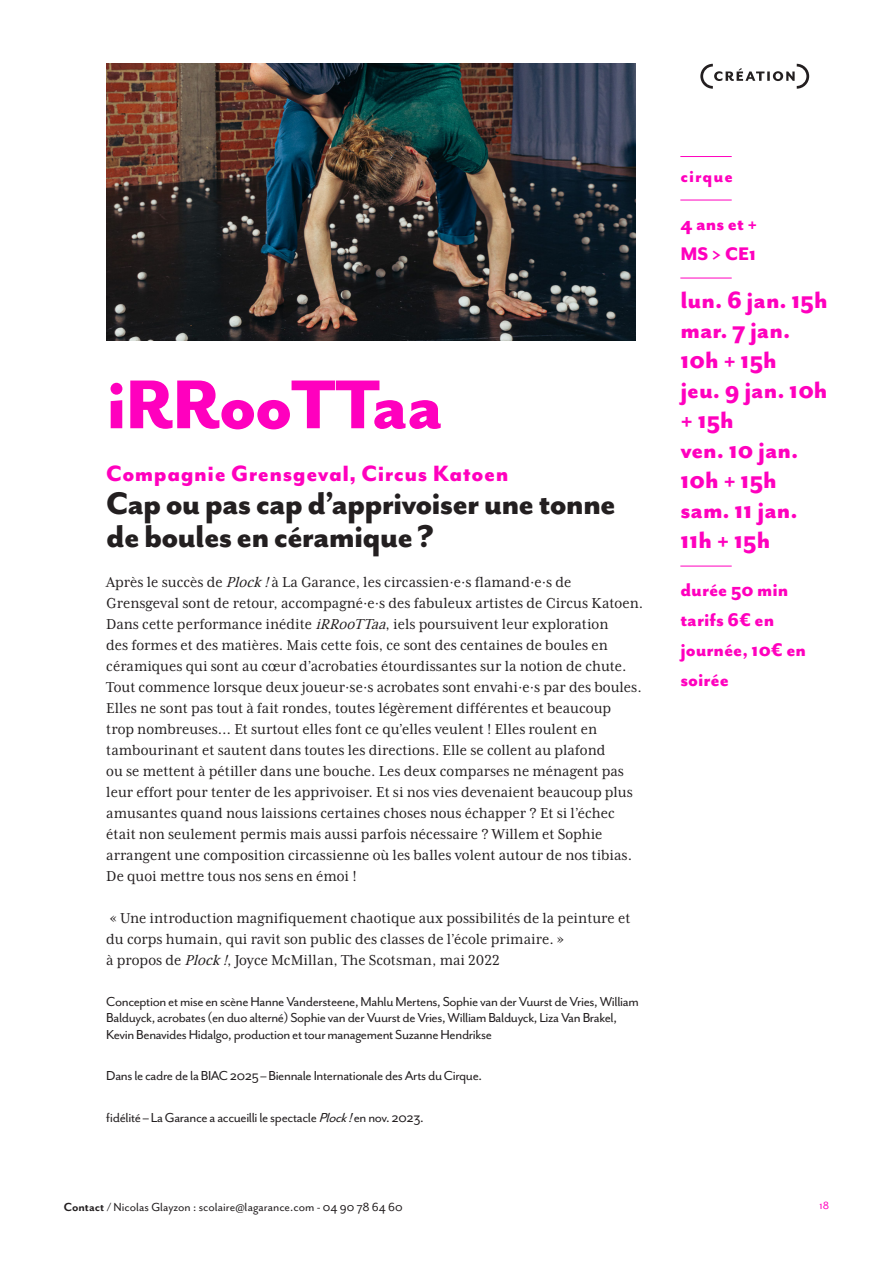
<style>
.page{position:relative;width:893px;height:1263px;background:#fff}
.page>*{position:absolute;margin:0;border:0;box-sizing:border-box;transform-origin:0 0}
.t1{font:800 79.5px "Mr Eaves San OT";letter-spacing:-.02em;color:#ff00be}
.t2{font:800 36px/33px "Mr Eaves San OT";letter-spacing:-.025em;color:#231f20}
.t3{font:800 27px/30px "Mr Eaves San OT";color:#ff00be}
.t4{font:800 25.5px "Mr Eaves Mod OT";letter-spacing:.02em;color:#ff00be}
.t5{font:800 21px/30px "Mr Eaves San OT";color:#ff00be}
.t6{font:800 19.5px "Mr Eaves San OT";letter-spacing:.05em;color:#ff00be}
.t7{font:16.5px/21px "Mrs Eaves XL Serif Nar OT";color:#231f20}
.t8{font:15px/16.5px "Mr Eaves San OT";letter-spacing:-.025em;color:#231f20}
.t9{font:13.5px "Mr Eaves San OT";color:#231f20}
.t10{font:12px "Mr Eaves San OT";color:#ff00be}
.s1{font-style:italic}
.s2{font-weight:700}
</style>
<div class="page">
<svg style="left:700px;top:64px;width:109px;height:25px"></svg>
<hr style="left:680px;top:156px;width:52px;height:1px;background:#ff00be">
<hr style="left:680px;top:200px;width:52px;height:1px;background:#ff00be">
<hr style="left:680px;top:278px;width:52px;height:1px;background:#ff00be">
<hr style="left:680px;top:566px;width:52px;height:1px;background:#ff00be">
<img style="left:106px;top:64px;width:529px;height:276px">
<p class="t1" style="left:106px;top:358px;width:339px">iRRooTTaa</p>
<p class="t4" style="left:106px;top:458px;width:404px">Compagnie Grensgeval, Circus Katoen</p>
<p class="t2" style="left:106px;top:486px;width:511px">Cap ou pas cap d’apprivoiser une tonne de boules en céramique ?</p>
<p class="t7" style="left:106px;top:572px;width:539px">Après le succès de <span class="s1">Plock!</span>à La Garance, les circassien·e·s flamand·e·s de Grensgeval sont de retour, accompagné·e·s des fabuleux artistes de Circus Katoen.<br>Dans cette performance inédite <span class="s1">iRRooTTaa</span>, iels poursuivent leur exploration<br>des formes et des matières. Mais cette fois, ce sont des centaines de boules en céramiques qui sont au cœur d’acrobaties étourdissantes sur la notion de chute.<br>Tout commence lorsque deux joueur·se·s acrobates sont envahi·e·s par des boules.<br>Elles ne sont pas tout à fait rondes, toutes légèrement différentes et beaucoup<br>trop nombreuses… Et surtout elles font ce qu’elles veulent ! Elles roulent en tambourinant et sautent dans toutes les directions. Elle se collent au plafond<br>ou se mettent à pétiller dans une bouche. Les deux comparses ne ménagent pas leur effort pour tenter de les apprivoiser. Et si nos vies devenaient beaucoup plus amusantes quand nous laissions certaines choses nous échapper ? Et si l’échec était non seulement permis mais aussi parfois nécessaire ? Willem et Sophie arrangent une composition circassienne où les balles volent autour de nos tibias.<br>De quoi mettre tous nos sens en émoi !</p>
<p class="t7" style="left:106px;top:908px;width:526px">« Une introduction magnifiquement chaotique aux possibilités de la peinture et du corps humain, qui ravit son public des classes de l’école primaire. »</p>
<p class="t7" style="left:106px;top:950px;width:395px">à propos de <span class="s1">Plock!</span>, Joyce McMillan, The Scotsman, mai 2022</p>
<p class="t8" style="left:106px;top:993px;width:534px">Conception et mise en scène Hanne Vandersteene, Mahlu Mertens, Sophie van der Vuurst de Vries, William<br>Balduyck, acrobates (en duo alterné) Sophie van der Vuurst de Vries, William Balduyck, Liza Van Brakel,<br>Kevin Benavides Hidalgo, production et tour management Suzanne Hendrikse</p>
<p class="t8" style="left:106px;top:1067px;width:377px">Dans le cadre de la BIAC 2025 – Biennale Internationale des Arts du Cirque.</p>
<p class="t8" style="left:106px;top:1109px;width:319px">fidélité – La Garance a accueilli le spectacle <span class="s1">Plock!</span>en nov. 2023.</p>
<p class="t6" style="left:680px;top:165px;width:54px">cirque</p>
<p class="t5" style="left:680px;top:209px;width:79px">4 ans et +</p>
<p class="t5" style="left:680px;top:239px;width:77px">MS &gt; CE1</p>
<p class="t3" style="left:680px;top:285px;width:149px">lun. 6 jan. 15h</p>
<p class="t3" style="left:680px;top:315px;width:111px">mar. 7 jan.<br>10h + 15h</p>
<p class="t3" style="left:680px;top:375px;width:149px">jeu. 9 jan. 10h + 15h</p>
<p class="t3" style="left:680px;top:435px;width:120px">ven. 10 jan.<br>10h + 15h</p>
<p class="t3" style="left:680px;top:495px;width:119px">sam. 11 jan.<br>11h + 15h</p>
<p class="t5" style="left:680px;top:575px;width:110px">durée 50 min</p>
<p class="t5" style="left:680px;top:605px;width:127px">tarifs 6€ en journée, 10€ en soirée</p>
<p class="t9" style="left:64px;top:1199px;width:340px"><span class="s2">Contact /</span> Nicolas Glayzon : scolaire@lagarance.com - 04 90 78 64 60</p>
<p class="t10" style="left:819px;top:1199px;width:11px">18</p>
</div>
